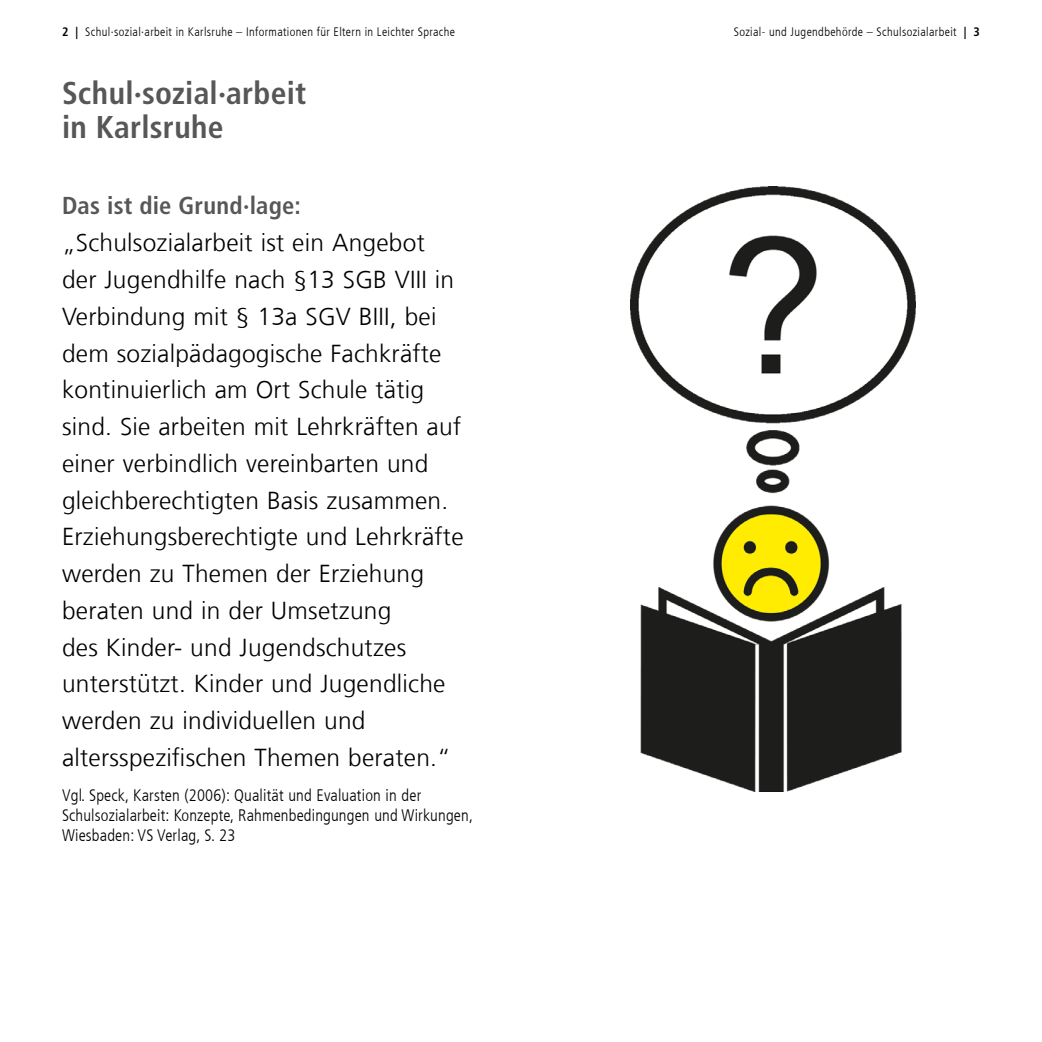
<style>
.page{position:relative;width:1042px;height:1042px;background:#fff}
.page>*{position:absolute;margin:0;border:0;box-sizing:border-box;transform-origin:0 0}
.t1{font:700 condensed 31.5px/33.8px "Frutiger For Karlsruhe";letter-spacing:.01em;color:#575756}
.t2{font:300 24.5px/36.8px "Frutiger For Karlsruhe";letter-spacing:.01em;color:#000}
.t3{font:700 condensed 24.5px "Frutiger For Karlsruhe";letter-spacing:.01em;color:#575756}
.t4{font:300 condensed 16.62px/19.9px "Frutiger For Karlsruhe";letter-spacing:.01em;color:#000}
.t5{font:300 condensed 12.25px "Frutiger For Karlsruhe";letter-spacing:.03em;color:#000}
.s1{font-weight:700}
</style>
<div class="page">
<img style="left:630px;top:186px;width:285px;height:605px">
<p class="t5" style="left:62px;top:25px;width:394px"><span class="s1">2 |</span> Schul∙sozial∙arbeit in Karlsruhe – Informationen für Eltern in Leichter Sprache</p>
<p class="t5" style="left:734px;top:25px;width:248px">Sozial- und Jugendbehörde – Schulsozialarbeit <span class="s1">| 3</span></p>
<p class="t1" style="left:62px;top:76px;width:246px">Schul∙sozial∙arbeit in Karlsruhe</p>
<p class="t3" style="left:62px;top:191px;width:240px">Das ist die Grund∙lage:</p>
<p class="t2" style="left:62px;top:225px;width:403px">„Schulsozialarbeit ist ein Angebot der Jugendhilfe nach §13 SGB VIII in Verbindung mit § 13a SGV BIII, bei dem sozialpädagogische Fachkräfte kontinuierlich am Ort Schule tätig sind. Sie arbeiten mit Lehrkräften auf einer verbindlich vereinbarten und gleichberechtigten Basis zusammen.<br>Erziehungsberechtigte und Lehrkräfte werden zu Themen der Erziehung beraten und in der Umsetzung<br>des Kinder- und Jugendschutzes unterstützt. Kinder und Jugendliche werden zu individuellen und altersspezifischen Themen beraten.“</p>
<p class="t4" style="left:62px;top:785px;width:412px">Vgl. Speck, Karsten (2006): Qualität und Evaluation in der<br>Schulsozialarbeit: Konzepte, Rahmenbedingungen und Wirkungen,<br>Wiesbaden: VS Verlag, S. 23</p>
</div>
